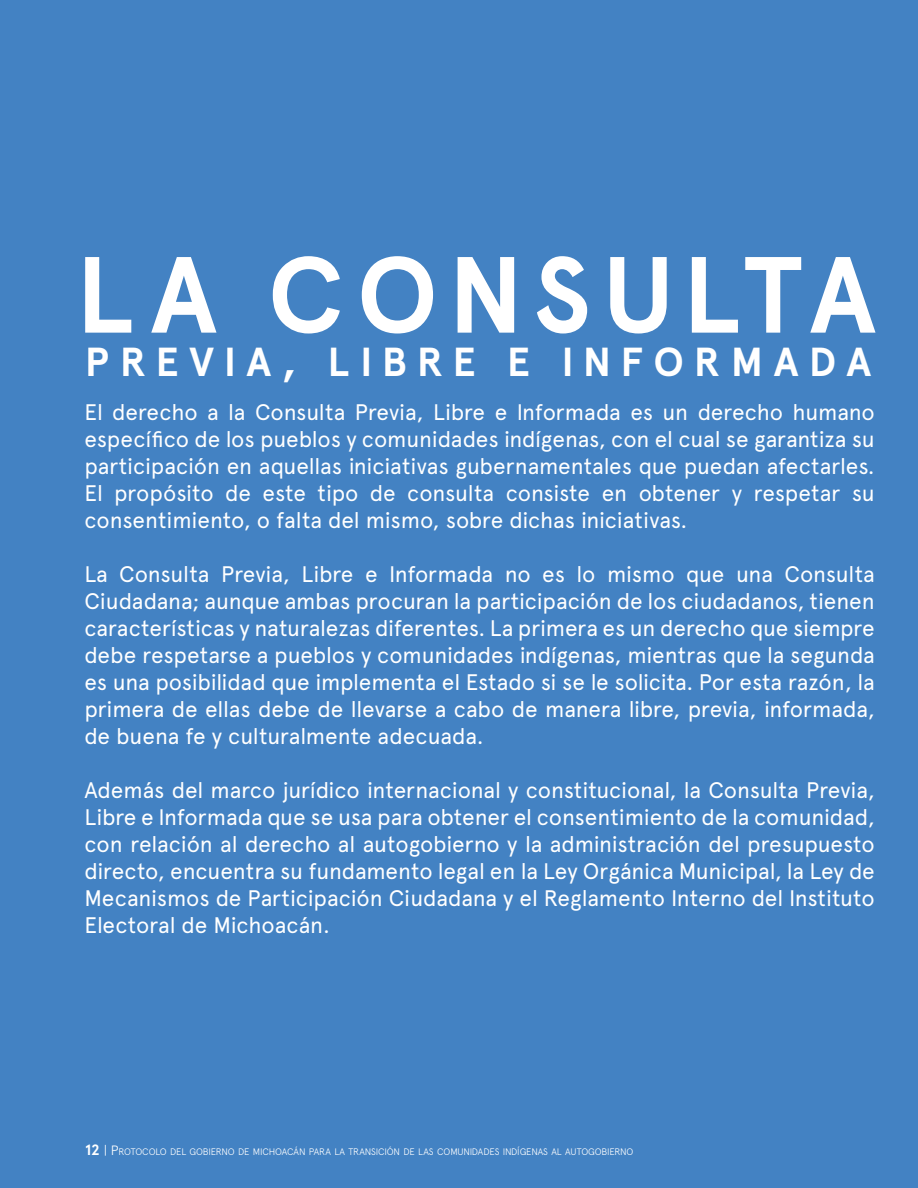
<style>
.page{position:relative;width:918px;height:1188px;background:#4382c3}
.page>*{position:absolute;margin:0;border:0;box-sizing:border-box;transform-origin:0 0}
.t1{font:700 108px "Apercu";letter-spacing:.085em;color:#fff}
.t2{font:700 40.5px "Apercu";letter-spacing:.245em;color:#fff}
.t3{font:22.5px/27px "Apercu";letter-spacing:-.01em;color:#fff;text-align:justify}
.t4{font:300 9.45px "Apercu";letter-spacing:-.02em;color:#fff}
.s1{font-weight:700;font-size:15px}
.s2{font-size:13.5px}
</style>
<div class="page">
<h1 class="t1" style="left:75px;top:230px;width:802px">LA CONSULTA</h1>
<h2 class="t2" style="left:85px;top:338px;width:788px">PREVIA, LIBRE E INFORMADA</h2>
<p class="t3" style="left:84px;top:398px;width:792px">El derecho a la Consulta Previa, Libre e Informada es un derecho humano específico de los pueblos y comunidades indígenas, con el cual se garantiza su participación en aquellas iniciativas gubernamentales que puedan afectarles.<br>El propósito de este tipo de consulta consiste en obtener y respetar su consentimiento, o falta del mismo, sobre dichas iniciativas.</p>
<p class="t3" style="left:84px;top:560px;width:792px">La Consulta Previa, Libre e Informada no es lo mismo que una Consulta Ciudadana; aunque ambas procuran la participación de los ciudadanos, tienen características y naturalezas diferentes. La primera es un derecho que siempre debe respetarse a pueblos y comunidades indígenas, mientras que la segunda es una posibilidad que implementa el Estado si se le solicita. Por esta razón, la primera de ellas debe de llevarse a cabo de manera libre, previa, informada, de buena fe y culturalmente adecuada.</p>
<p class="t3" style="left:84px;top:776px;width:792px">Además del marco jurídico internacional y constitucional, la Consulta Previa, Libre e Informada que se usa para obtener el consentimiento de la comunidad, con relación al derecho al autogobierno y la administración del presupuesto directo, encuentra su fundamento legal en la Ley Orgánica Municipal, la Ley de Mecanismos de Participación Ciudadana y el Reglamento Interno del Instituto Electoral de Michoacán.</p>
<p class="t4" style="left:85px;top:1146px;width:550px"><span class="s1">12</span> <span class="s2">| P</span>ROTOCOLO DEL GOBIERNO DE MICHOACÁN PARA LA TRANSICIÓN DE LAS COMUNIDADES INDÍGENAS AL AUTOGOBIERNO</p>
</div>
